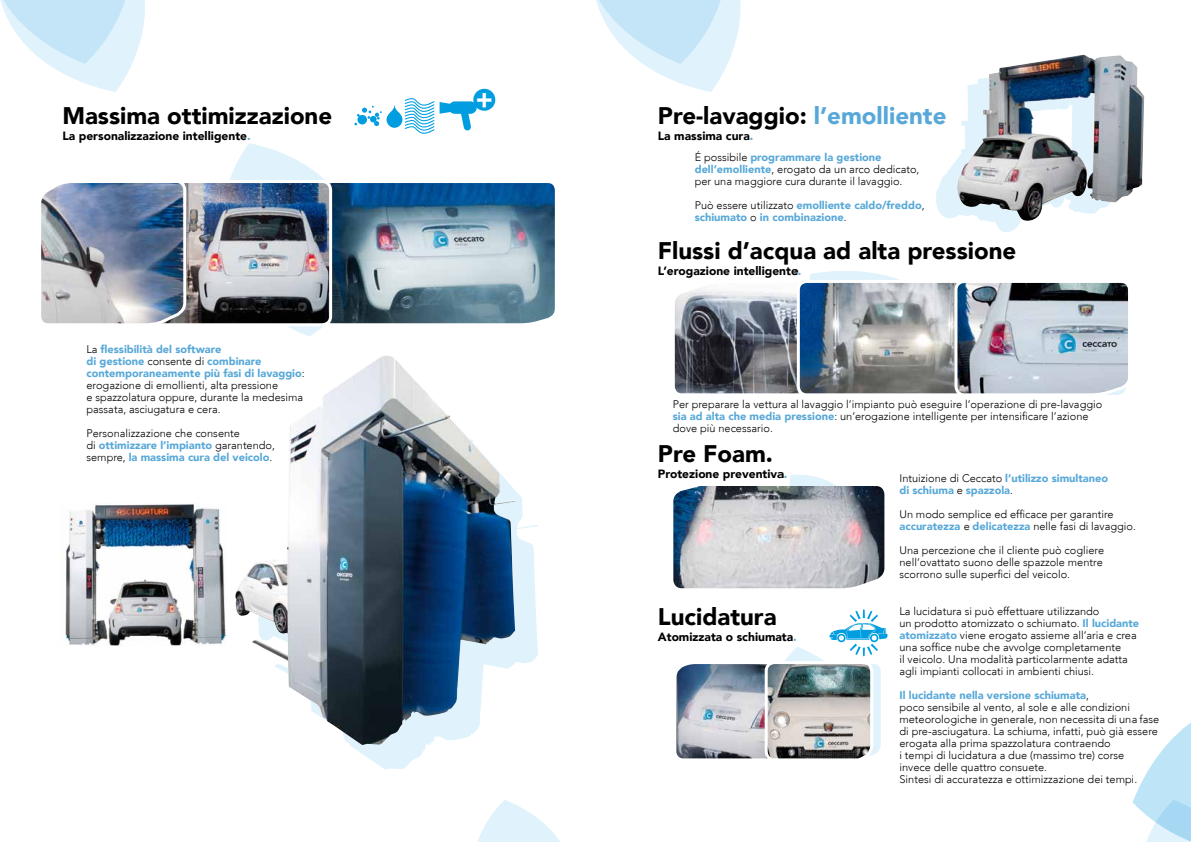
<style>
.page{position:relative;width:1191px;height:842px;background:#fff}
.page>*{position:absolute;margin:0;border:0;box-sizing:border-box;transform-origin:0 0}
.t1{font:700 28.6px "Eurostile";color:#fff}
.t2{font:900 24px "Avenir LT";color:#000}
.t3{font:900 12px "Avenir LT";color:#000}
.t4{font:300 11px/12px "Avenir LT";color:#000}
.t5{font:900 11px/12px "Avenir LT";color:#57a8d8}
.s1{color:#57a8d8}
.s2{font-weight:900;color:#57a8d8}
.s3{font-weight:300;color:#000}
</style>
<div class="page">
<svg style="left:0;top:0;width:145px;height:92px"></svg>
<svg style="left:478px;top:800px;width:82px;height:42px"></svg>
<svg style="left:350px;top:490px;width:188px;height:280px"></svg>
<img style="left:235px;top:362px;width:280px;height:383px">
<svg style="left:354px;top:98px;width:123px;height:36px"></svg>
<div style="left:473px;top:89px;width:22px;height:22px;background:#009ee0;border-radius:50%"></div>
<svg style="left:230px;top:143px;width:325px;height:193px"></svg>
<img style="left:188px;top:182px;width:143px;height:143px">
<div style="left:96px;top:180px;width:236px;height:146px;border:3px solid #fff;border-radius:9px"></div>
<img style="left:41px;top:180px;width:147px;height:146px">
<img style="left:64px;top:503px;width:163px;height:143px">
<svg style="left:596px;top:0;width:145px;height:92px"></svg>
<svg style="left:936px;top:161px;width:84px;height:71px"></svg>
<img style="left:956px;top:55px;width:188px;height:166px">
<svg style="left:789px;top:475px;width:47px;height:11px"></svg>
<img style="left:673px;top:486px;width:211px;height:102px">
<img style="left:676px;top:609px;width:211px;height:150px">
<svg style="left:1132px;top:722px;width:59px;height:120px"></svg>
<img style="left:674px;top:271px;width:455px;height:124px">
<h2 class="t2" style="left:62px;top:101px;width:271px">Massima ottimizzazione</h2>
<p class="t3" style="left:62px;top:129px;width:190px">La personalizzazione intelligente<span class="s1">.</span></p>
<p class="t4" style="left:86px;top:343px;width:220px">La <span class="s2">flessibilità del software<br>di gestione</span> consente di <span class="s2">combinare contemporaneamente più fasi di lavaggio</span>: erogazione di emollienti, alta pressione<br>e spazzolatura oppure, durante la medesima passata, asciugatura e cera.</p>
<p class="t4" style="left:86px;top:427px;width:190px">Personalizzazione che consente<br>di <span class="s2">ottimizzare l’impianto</span> garantendo, sempre, <span class="s2">la massima cura del veicolo</span>.</p>
<h1 class="t1" style="left:476px;top:80px;width:19px">+</h1>
<h2 class="t2" style="left:658px;top:101px;width:290px">Pre-lavaggio: <span class="s1">l’emolliente</span></h2>
<p class="t3" style="left:658px;top:129px;width:97px">La massima cura<span class="s1">.</span></p>
<p class="t4" style="left:694px;top:151px;width:226px">É possibile <span class="s2">programmare la gestione dell’emolliente</span>, erogato da un arco dedicato, per una maggiore cura durante il lavaggio.</p>
<p class="t5" style="left:694px;top:199px;width:231px"><span class="s3">Può essere utilizzato</span> emolliente caldo/freddo<span class="s3">, </span>schiumato <span class="s3">o</span> in combinazione<span class="s3">.</span></p>
<h2 class="t2" style="left:658px;top:236px;width:360px">Flussi d’acqua ad alta pressione</h2>
<p class="t3" style="left:658px;top:264px;width:145px">L’erogazione intelligente<span class="s1">.</span></p>
<p class="t4" style="left:673px;top:398px;width:431px">Per preparare la vettura al lavaggio l’impianto può eseguire l’operazione di pre-lavaggio <span class="s2">sia ad alta che media pressione</span>: un’erogazione intelligente per intensificare l’azione dove più necessario.</p>
<h2 class="t2" style="left:658px;top:439px;width:117px">Pre Foam.</h2>
<p class="t3" style="left:658px;top:466px;width:131px">Protezione preventiva<span class="s1">.</span></p>
<p class="t5" style="left:899px;top:472px;width:210px"><span class="s3">Intuizione di Ceccato</span> l’utilizzo simultaneo di schiuma <span class="s3">e</span> spazzola<span class="s3">.</span></p>
<p class="t4" style="left:899px;top:508px;width:238px">Un modo semplice ed efficace per garantire <span class="s2">accuratezza</span> e <span class="s2">delicatezza</span> nelle fasi di lavaggio.</p>
<p class="t4" style="left:899px;top:544px;width:206px">Una percezione che il cliente può cogliere nell’ovattato suono delle spazzole mentre scorrono sulle superfici del veicolo.</p>
<h2 class="t2" style="left:658px;top:602px;width:120px">Lucidatura</h2>
<p class="t3" style="left:658px;top:630px;width:140px">Atomizzata o schiumata<span class="s1">.</span></p>
<p class="t4" style="left:899px;top:605px;width:241px">La lucidatura si può effettuare utilizzando<br>un prodotto atomizzato o schiumato. <span class="s2">Il lucidante atomizzato</span> viene erogato assieme all’aria e crea una soffice nube che avvolge completamente<br>il veicolo. Una modalità particolarmente adatta agli impianti collocati in ambienti chiusi.</p>
<p class="t4" style="left:899px;top:689px;width:261px"><span class="s2">Il lucidante nella versione schiumata</span>,<br>poco sensibile al vento, al sole e alle condizioni meteorologiche in generale, non necessita di una fase di pre-asciugatura. La schiuma, infatti, può già essere erogata alla prima spazzolatura contraendo<br>i tempi di lucidatura a due (massimo tre) corse<br>invece delle quattro consuete.<br>Sintesi di accuratezza e ottimizzazione dei tempi.</p>
</div>
